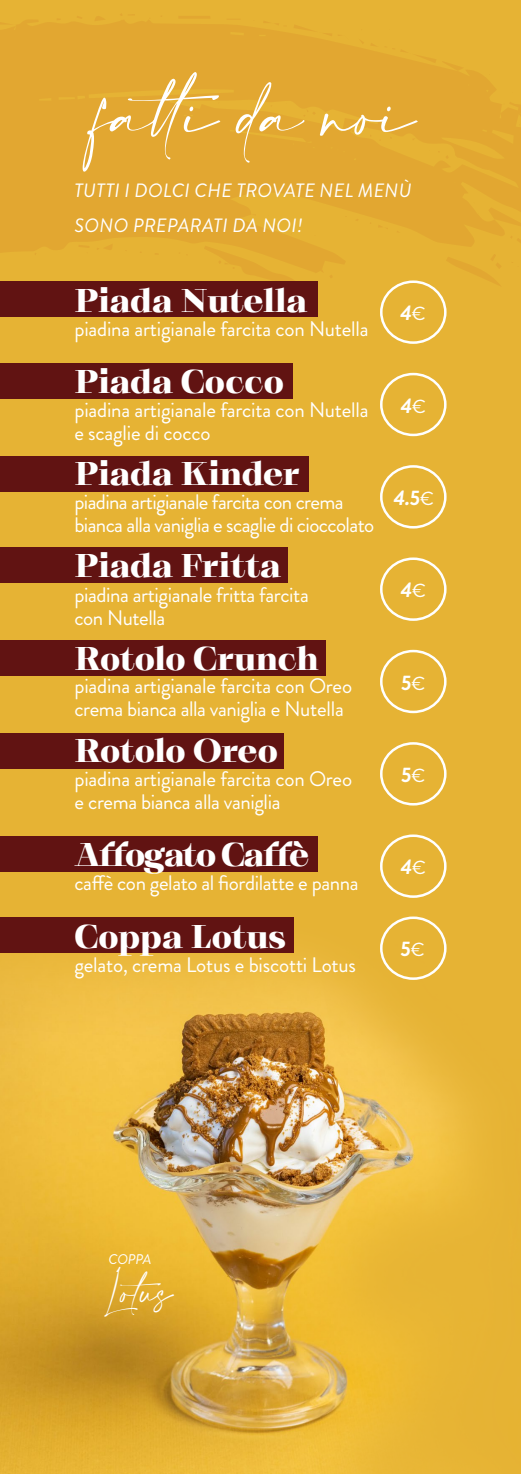
<style>
.page{position:relative;width:521px;height:1474px;background:#fff}
.page>*{position:absolute;margin:0;border:0;box-sizing:border-box;transform-origin:0 0}
.t1{font:50.4px "Amalfi Coast";color:#fff}
.t2{font:31.5px "Grafier Black Display";color:#fff}
.t3{font:31.5px "Grafier Black Display";letter-spacing:-.04em;color:#fff}
.t4{font:25.2px "Amalfi Coast";color:#fff}
.t5{font:21px/22.8px "Brandon Grotesque";letter-spacing:-.02em;color:#fff}
.t6{font:italic 700 21px "Brandon Grotesque";color:#fff}
.t7{font:italic 19.25px/35px "Brandon Grotesque";letter-spacing:.02em;color:#fff}
.t8{font:italic 14px "Brandon Grotesque";letter-spacing:-.01em;color:#fff}
.s1{font-weight:400;font-style:normal;font-size:18.9px}
</style>
<div class="page">
<div style="left:0;top:0;width:521px;height:1473px;background:#e6b334"></div>
<img style="left:0;top:920px;width:463px;height:553px">
<svg style="left:179px;top:16px;width:31px;height:1px"></svg>
<svg style="left:0;top:17px;width:521px;height:283px;fill:#e2a731"></svg>
<div style="left:0;top:282px;width:317px;height:35px;background:#611312"></div>
<div style="left:0;top:363px;width:293px;height:35px;background:#611312"></div>
<div style="left:0;top:456px;width:309px;height:35px;background:#611312"></div>
<div style="left:0;top:547px;width:288px;height:36px;background:#611312"></div>
<div style="left:0;top:640px;width:325px;height:35px;background:#611312"></div>
<div style="left:0;top:733px;width:283px;height:35px;background:#611312"></div>
<div style="left:0;top:836px;width:317px;height:35px;background:#611312"></div>
<div style="left:0;top:917px;width:294px;height:36px;background:#611312"></div>
<div style="left:380px;top:280px;width:66px;height:64px;border:3px solid #fff;border-radius:50%"></div>
<div style="left:380px;top:373px;width:66px;height:63px;border:3px solid #fff;border-radius:50%"></div>
<div style="left:380px;top:465px;width:66px;height:63px;border:3px solid #fff;border-radius:50%"></div>
<div style="left:380px;top:557px;width:66px;height:64px;border:3px solid #fff;border-radius:50%"></div>
<div style="left:380px;top:650px;width:66px;height:63px;border:3px solid #fff;border-radius:50%"></div>
<div style="left:380px;top:742px;width:66px;height:63px;border:3px solid #fff;border-radius:50%"></div>
<div style="left:380px;top:834px;width:66px;height:63px;border:3px solid #fff;border-radius:50%"></div>
<div style="left:380px;top:916px;width:66px;height:63px;border:3px solid #fff;border-radius:50%"></div>
<h1 class="t1" style="left:95px;top:87px;width:323px">fatti da noi</h1>
<p class="t7" style="left:75px;top:173px;width:338px">TUTTI I DOLCI CHE TROVATE NEL MENÙ<br>SONO PREPARATI DA NOI!</p>
<h2 class="t2" style="left:74px;top:280px;width:234px">Piada Nutella</h2>
<p class="t5" style="left:74px;top:318px;width:296px">piadina artigianale farcita con Nutella</p>
<h2 class="t2" style="left:74px;top:360px;width:211px">Piada Cocco</h2>
<p class="t5" style="left:74px;top:399px;width:296px">piadina artigianale farcita con Nutella e scaglie di cocco</p>
<h2 class="t2" style="left:74px;top:453px;width:227px">Piada Kinder</h2>
<p class="t5" style="left:74px;top:491px;width:301px">piadina artigianale farcita con crema bianca alla vaniglia e scaglie di cioccolato</p>
<h2 class="t2" style="left:74px;top:545px;width:208px">Piada Fritta</h2>
<p class="t5" style="left:74px;top:583px;width:236px">piadina artigianale fritta farcita con Nutella</p>
<h2 class="t2" style="left:74px;top:638px;width:246px">Rotolo Crunch</h2>
<p class="t5" style="left:74px;top:675px;width:279px">piadina artigianale farcita con Oreo crema bianca alla vaniglia e Nutella</p>
<h2 class="t2" style="left:74px;top:730px;width:205px">Rotolo Oreo</h2>
<p class="t5" style="left:74px;top:768px;width:279px">piadina artigianale farcita con Oreo e crema bianca alla vaniglia</p>
<h2 class="t3" style="left:74px;top:834px;width:236px">Affogato Caffè</h2>
<p class="t5" style="left:74px;top:871px;width:286px">caffè con gelato al fiordilatte e panna</p>
<h2 class="t2" style="left:74px;top:915px;width:213px">Coppa Lotus</h2>
<p class="t5" style="left:74px;top:953px;width:283px">gelato, crema Lotus e biscotti Lotus</p>
<p class="t6" style="left:400px;top:298px;width:27px">4<span class="s1">€</span></p>
<p class="t6" style="left:401px;top:390px;width:27px">4<span class="s1">€</span></p>
<p class="t6" style="left:394px;top:483px;width:41px">4.5<span class="s1">€</span></p>
<p class="t6" style="left:401px;top:575px;width:27px">4<span class="s1">€</span></p>
<p class="t6" style="left:401px;top:667px;width:25px">5<span class="s1">€</span></p>
<p class="t6" style="left:401px;top:759px;width:25px">5<span class="s1">€</span></p>
<p class="t6" style="left:401px;top:852px;width:27px">4<span class="s1">€</span></p>
<p class="t6" style="left:400px;top:934px;width:25px">5<span class="s1">€</span></p>
<p class="t8" style="left:108px;top:1249px;width:44px">COPPA</p>
<p class="t4" style="left:101px;top:1278px;width:75px">Lo tu s</p>
</div>
